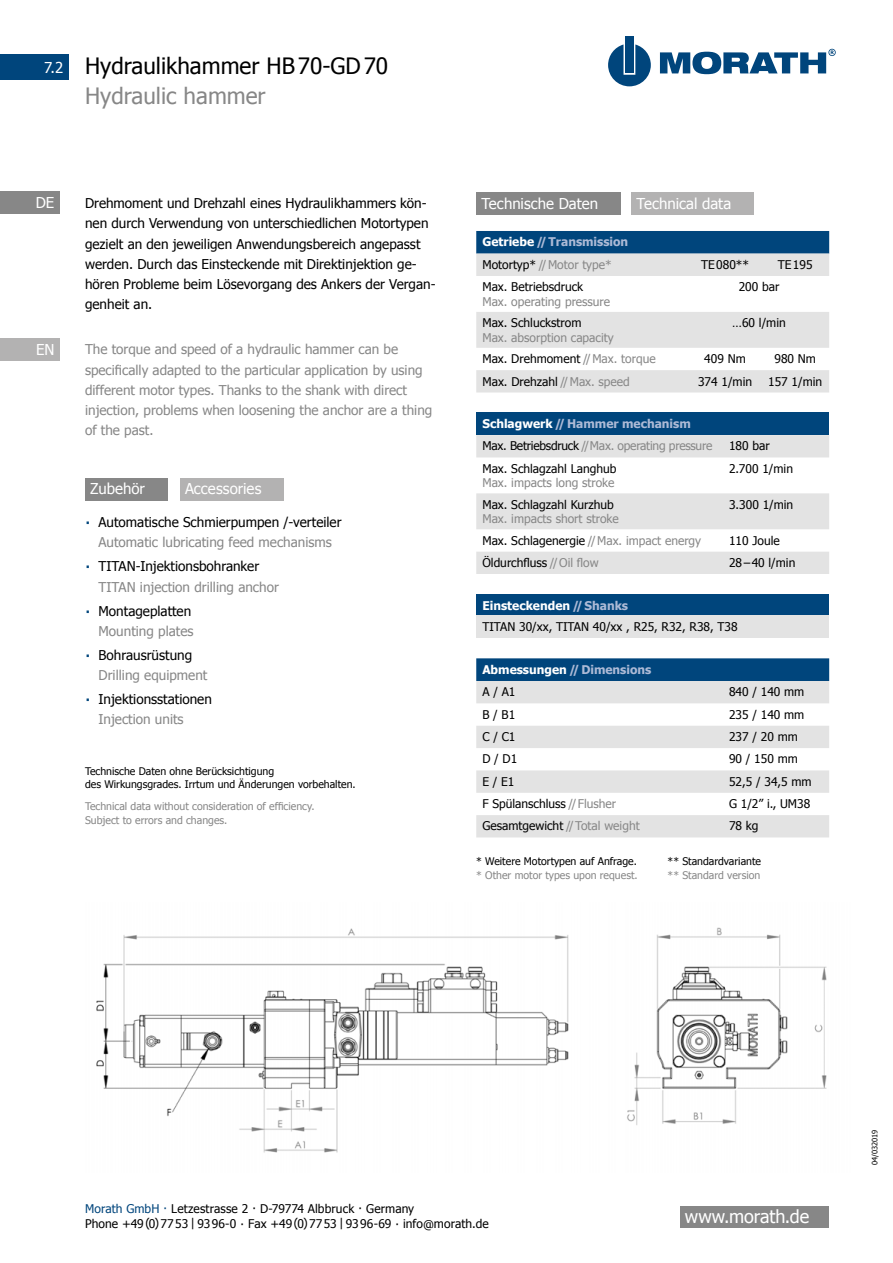
<style>
.page{position:relative;width:893px;height:1263px;background:#fff}
.page>*{position:absolute;margin:0;border:0;box-sizing:border-box;transform-origin:0 0}
.t1{font:22.5px "Tahoma";color:#000}
.t2{font:22.5px "Tahoma";color:#878787}
.t3{font:18px "Tahoma";letter-spacing:-.005em;color:#fff}
.t4{font:15px "Tahoma";color:#fff}
.t5{font:13.5px/20.2px "Tahoma";color:#000}
.t6{font:13.5px/20.2px "Tahoma";color:#878787}
.t7{font:12px/15.3px "Tahoma";color:#000}
.t8{font:12px "Tahoma";color:#878787}
.t9{font:700 12px/22.6px "Tahoma";color:#adbad6}
.t10{font:12px/22.4px "Tahoma";letter-spacing:-.02em;color:#878787}
.t11{font:10.5px/13.5px "Tahoma";color:#000}
.t12{font:10.5px/13.5px "Tahoma";color:#878787}
.t13{font:7.5px "Tahoma";color:#000}
.s1{color:#fff}
.s2{font-weight:400;color:#000}
.s3{font-weight:400;color:#878787}
.s4{color:#878787}
.s5{font-weight:700;color:#fff}
.s6{font-weight:700;color:#adbad6}
.s7{color:#000}
.s8{font-weight:700;color:#00457c}
.s9{color:#00457c}
</style>
<div class="page">
<svg style="left:660px;top:49px;width:176px;height:25px"></svg>
<svg style="left:608px;top:44px;width:43px;height:42px"></svg>
<div style="left:625px;top:37px;width:9px;height:36px;background:#00457c"></div>
<div style="left:680px;top:1206px;width:149px;height:22px;background:#878787"></div>
<div style="left:0;top:338px;width:60px;height:23px;background:#b3b2b2"></div>
<div style="left:0;top:191px;width:60px;height:23px;background:#878787"></div>
<div style="left:476px;top:192px;width:144px;height:23px;background:#878787"></div>
<div style="left:631px;top:192px;width:122px;height:23px;background:#b3b2b2"></div>
<div style="left:0;top:54px;width:68px;height:26px;background:#00457c"></div>
<img style="left:96px;top:927px;width:731px;height:226px">
<div style="left:476px;top:231px;width:353px;height:23px;background:#00457c"></div>
<svg style="left:476px;top:254px;width:353px;height:138px;fill:#e3e3e3"></svg>
<div style="left:476px;top:413px;width:353px;height:22px;background:#00457c"></div>
<svg style="left:476px;top:435px;width:353px;height:139px;fill:#e3e3e3"></svg>
<div style="left:476px;top:594px;width:353px;height:22px;background:#00457c"></div>
<div style="left:476px;top:616px;width:353px;height:22px;background:#e3e3e3"></div>
<div style="left:476px;top:658px;width:353px;height:23px;background:#00457c"></div>
<svg style="left:476px;top:681px;width:353px;height:156px;fill:#e3e3e3"></svg>
<div style="left:85px;top:478px;width:82px;height:23px;background:#878787"></div>
<div style="left:180px;top:478px;width:104px;height:23px;background:#b3b2b2"></div>
<p class="t4" style="left:44px;top:57px;width:21px">7.2</p>
<h1 class="t1" style="left:85px;top:50px;width:305px">Hydraulikhammer HB70-GD70</h1>
<h1 class="t2" style="left:85px;top:80px;width:182px">Hydraulic hammer</h1>
<p class="t4" style="left:36px;top:192px;width:20px">DE</p>
<p class="t4" style="left:481px;top:193px;width:118px">Technische Daten</p>
<p class="t4" style="left:637px;top:193px;width:96px">Technical data</p>
<p class="t5" style="left:85px;top:192px;width:352px">Drehmoment und Drehzahl eines Hydraulikhammers kön&shy;nen durch Verwendung von unterschiedlichen Motortypen gezielt an den jeweiligen Anwendungsbereich angepasst werden. Durch das Einsteckende mit Direktinjektion ge&shy;hören Probleme beim Lösevorgang des Ankers der Vergan&shy;genheit an.</p>
<p class="t6" style="left:85px;top:339px;width:349px">The torque and speed of a hydraulic hammer can be specifically adapted to the particular application by using different motor types. Thanks to the shank with direct injection, problems when loosening the anchor are a thing of the past.</p>
<p class="t9" style="left:482px;top:230px;width:147px"><span class="s1">Getriebe</span> //Transmission<br><span class="s2">Motortyp*</span> <span class="s3">//Motor type*</span></p>
<p class="t7" style="left:701px;top:256px;width:49px">TE080**</p>
<p class="t7" style="left:778px;top:256px;width:36px">TE195</p>
<p class="t7" style="left:482px;top:279px;width:102px">Max. Betriebsdruck</p>
<p class="t8" style="left:482px;top:293px;width:129px">Max. operating pressure</p>
<p class="t7" style="left:739px;top:279px;width:42px">200 bar</p>
<p class="t7" style="left:482px;top:315px;width:100px">Max. Schluckstrom</p>
<p class="t8" style="left:482px;top:329px;width:133px">Max. absorption capacity</p>
<p class="t7" style="left:732px;top:315px;width:55px">…60 l/min</p>
<p class="t4" style="left:36px;top:339px;width:20px">EN</p>
<p class="t7" style="left:482px;top:351px;width:175px">Max. Drehmoment <span class="s4">//Max. torque</span></p>
<p class="t7" style="left:704px;top:351px;width:43px">409 Nm</p>
<p class="t7" style="left:774px;top:351px;width:43px">980 Nm</p>
<p class="t7" style="left:482px;top:373px;width:149px">Max. Drehzahl <span class="s4">//Max. speed</span></p>
<p class="t7" style="left:698px;top:373px;width:56px">374 1/min</p>
<p class="t7" style="left:768px;top:373px;width:56px">157 1/min</p>
<p class="t10" style="left:482px;top:412px;width:232px"><span class="s5">Schlagwerk</span> <span class="s6">//Hammer mechanism<br></span><span class="s7">Max. Betriebsdruck</span> //Max. operating pressure</p>
<p class="t7" style="left:729px;top:438px;width:42px">180 bar</p>
<p class="t4" style="left:90px;top:479px;width:56px">Zubehör</p>
<p class="t4" style="left:185px;top:479px;width:78px">Accessories</p>
<p class="t5" style="left:86px;top:511px;width:257px;text-align:center"><span class="s8">∙</span> Automatische Schmierpumpen /-verteiler<br><span class="s4">Automatic lubricating feed mechanisms</span></p>
<p class="t6" style="left:99px;top:556px;width:182px;text-indent:-13px"><span class="s8">∙</span> <span class="s7">TITAN-Injektionsbohranker<br></span>TITAN injection drilling anchor</p>
<p class="t5" style="left:86px;top:600px;width:109px;text-align:right"><span class="s8">∙</span> Montageplatten<br><span class="s4">Mounting plates</span></p>
<p class="t6" style="left:99px;top:644px;width:110px;text-indent:-13px"><span class="s8">∙</span> <span class="s7">Bohrausrüstung<br></span>Drilling equipment</p>
<p class="t5" style="left:99px;top:688px;width:115px;text-indent:-13px"><span class="s8">∙</span> Injektionsstationen<br><span class="s4">Injection units</span></p>
<p class="t11" style="left:85px;top:764px;width:272px">Technische Daten ohne Berücksichtigung<br>des Wirkungsgrades. Irrtum und Änderungen vorbehalten.</p>
<p class="t12" style="left:85px;top:799px;width:231px">Technical data without consideration of efficiency.<br>Subject to errors and changes.</p>
<p class="t7" style="left:482px;top:460px;width:135px">Max. Schlagzahl Langhub</p>
<p class="t8" style="left:482px;top:475px;width:133px">Max. impacts long stroke</p>
<p class="t7" style="left:482px;top:496px;width:133px">Max. Schlagzahl Kurzhub</p>
<p class="t8" style="left:482px;top:511px;width:138px">Max. impacts short stroke</p>
<p class="t7" style="left:729px;top:460px;width:65px">2.700 1/min</p>
<p class="t7" style="left:729px;top:496px;width:66px">3.300 1/min</p>
<p class="t8" style="left:482px;top:532px;width:220px"><span class="s7">Max. Schlagenergie</span> //Max. impact energy</p>
<p class="t7" style="left:729px;top:532px;width:52px">110 Joule</p>
<p class="t7" style="left:482px;top:554px;width:118px">Öldurchfluss <span class="s4">//Oil flow</span></p>
<p class="t7" style="left:729px;top:554px;width:68px">28–40 l/min</p>
<p class="t7" style="left:482px;top:594px;width:257px;line-height:21.5px"><span class="s5">Einsteckenden</span> <span class="s6">//Shanks<br></span>TITAN 30/xx, TITAN 40/xx , R25, R32, R38, T38</p>
<p class="t9" style="left:482px;top:657px;width:170px"><span class="s1">Abmessungen</span> //Dimensions<br><span class="s2">A / A1</span></p>
<p class="t7" style="left:729px;top:684px;width:77px">840 / 140 mm</p>
<p class="t7" style="left:482px;top:706px;width:34px">B / B1</p>
<p class="t7" style="left:729px;top:706px;width:77px">235 / 140 mm</p>
<p class="t7" style="left:482px;top:728px;width:35px">C / C1</p>
<p class="t7" style="left:729px;top:728px;width:70px">237 / 20 mm</p>
<p class="t7" style="left:482px;top:751px;width:36px">D / D1</p>
<p class="t7" style="left:729px;top:751px;width:70px">90 / 150 mm</p>
<p class="t7" style="left:482px;top:773px;width:34px">E / E1</p>
<p class="t7" style="left:729px;top:773px;width:84px">52,5 / 34,5 mm</p>
<p class="t7" style="left:482px;top:795px;width:135px">F Spülanschluss <span class="s4">//Flusher</span></p>
<p class="t7" style="left:729px;top:795px;width:83px">G 1/2” i., UM38</p>
<p class="t7" style="left:482px;top:818px;width:159px">Gesamtgewicht <span class="s4">//Total weight</span></p>
<p class="t7" style="left:729px;top:818px;width:31px">78 kg</p>
<p class="t11" style="left:476px;top:854px;width:162px">* Weitere Motortypen auf Anfrage.</p>
<p class="t11" style="left:668px;top:854px;width:95px">** Standardvariante</p>
<p class="t12" style="left:476px;top:868px;width:163px">* Other motor types upon request.</p>
<p class="t12" style="left:668px;top:868px;width:94px">** Standard version</p>
<p class="t7" style="left:85px;top:1200px;width:405px"><span class="s9">Morath GmbH ·</span> Letzestrasse 2 · D-79774 Albbruck · Germany<br>Phone +49(0)7753 | 9396-0 · Fax +49(0)7753 | 9396-69 · info@morath.de</p>
<h2 class="t3" style="left:685px;top:1204px;width:126px">www.morath.de</h2>
<p class="t13" style="left:870px;top:1165px;width:37px;rotate:-90deg">04/032019</p>
</div>
